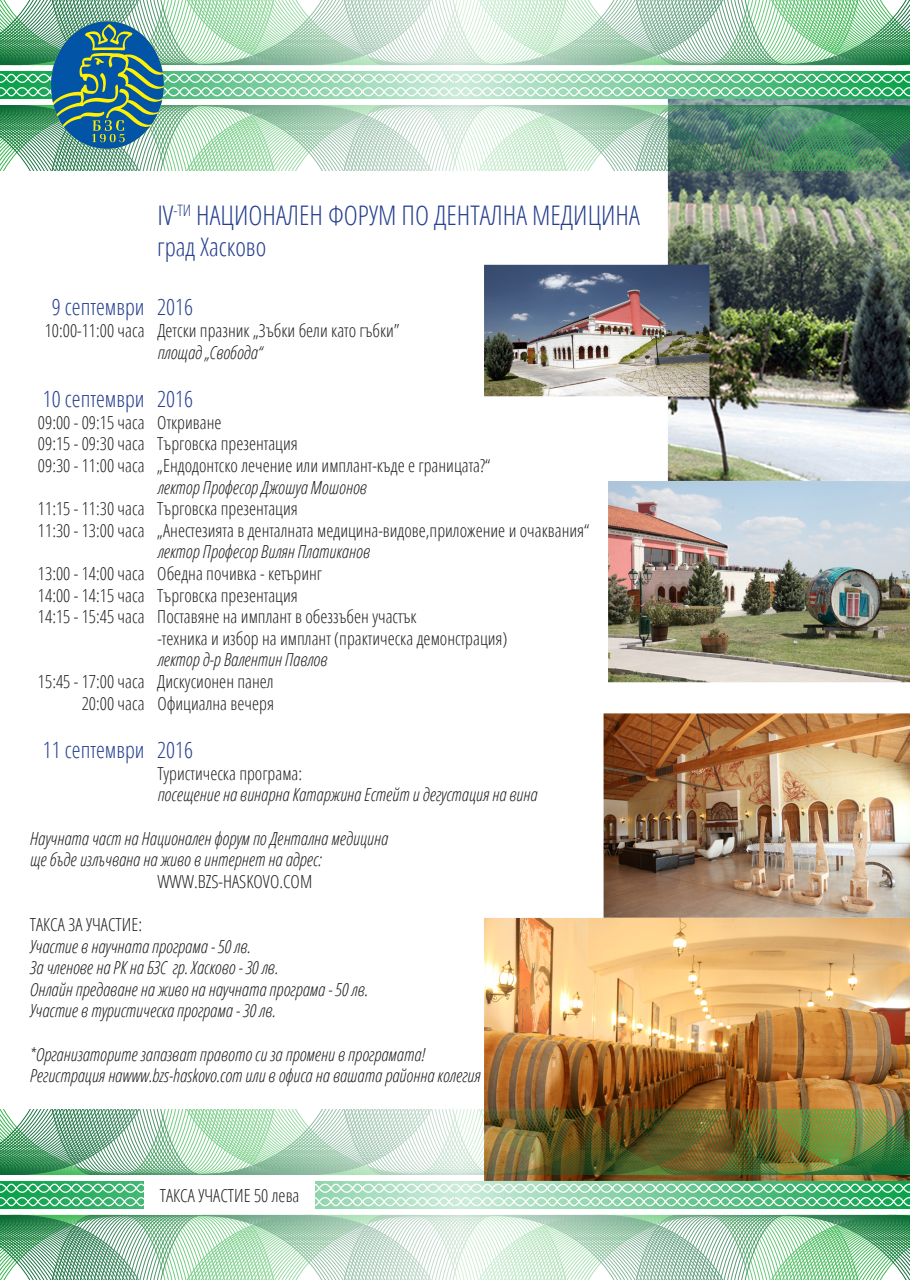
<style>
.page{position:relative;width:910px;height:1280px;background:#fff}
.page>*{position:absolute;margin:0;border:0;box-sizing:border-box;transform-origin:0 0}
.t1{font:300 condensed 27px "Open Sans";color:#253f8e}
.t2{font:300 condensed 25.5px "Open Sans";color:#253f8e}
.t3{font:300 condensed 22.5px "Open Sans";color:#253f8e}
.t4{font:300 condensed 18px "Open Sans";color:#231f20}
.t5{font:italic 300 condensed 18px "Open Sans";color:#231f20}
</style>
<div class="page">
<img style="left:485px;top:170px;width:425px;height:1010px">
<svg style="left:0;top:1181px;width:455px;height:2px"></svg>
<svg style="left:455px;top:1181px;width:455px;height:2px"></svg>
<img style="left:0;top:1110px;width:910px;height:65px">
<svg style="left:0;top:1207px;width:455px;height:1px"></svg>
<svg style="left:455px;top:1207px;width:455px;height:1px"></svg>
<svg style="left:0;top:1183px;width:910px;height:24px;background:#92d5ae"></svg>
<svg style="left:0;top:1215px;width:910px;height:65px"></svg>
<svg style="left:0;top:0;width:910px;height:170px"></svg>
<div style="left:145px;top:1180px;width:170px;height:30px;background:#fff"></div>
<p class="t1" style="left:157px;top:197px;width:484px">IV<sup>-ТИ</sup> НАЦИОНАЛЕН ФОРУМ ПО ДЕНТАЛНА МЕДИЦИНА</p>
<p class="t2" style="left:157px;top:229px;width:110px">град Хасково</p>
<p class="t3" style="left:52px;top:292px;width:143px">9 септември 2016</p>
<p class="t4" style="left:45px;top:318px;width:356px">10:00-11:00 часа Детски празник „Зъбки бели като гъбки”</p>
<p class="t5" style="left:157px;top:340px;width:107px">площад „Свобода“</p>
<p class="t3" style="left:43px;top:384px;width:152px">10 септември 2016</p>
<p class="t4" style="left:38px;top:410px;width:185px">09:00 - 09:15 часа Откриване</p>
<p class="t4" style="left:38px;top:432px;width:261px">09:15 - 09:30 часа Търговска презентация</p>
<p class="t4" style="left:38px;top:453px;width:454px">09:30 - 11:00 часа „Ендодонтско лечение или имплант-къде е границата?“</p>
<p class="t5" style="left:157px;top:475px;width:211px">лектор Професор Джошуа Мошонов</p>
<p class="t4" style="left:38px;top:496px;width:261px">11:15 - 11:30 часа Търговска презентация</p>
<p class="t4" style="left:38px;top:518px;width:553px">11:30 - 13:00 часа „Анестезията в денталната медицина-видове,приложение и очаквания“</p>
<p class="t5" style="left:157px;top:540px;width:214px">лектор Професор Вилян Платиканов</p>
<p class="t4" style="left:38px;top:561px;width:286px">13:00 - 14:00 часа Обедна почивка - кетъринг</p>
<p class="t4" style="left:38px;top:583px;width:261px">14:00 - 14:15 часа Търговска презентация</p>
<p class="t4" style="left:38px;top:604px;width:380px">14:15 - 15:45 часа Поставяне на имплант в обеззъбен участък</p>
<p class="t4" style="left:157px;top:626px;width:352px">-техника и избор на имплант (практическа демонстрация)</p>
<p class="t5" style="left:157px;top:648px;width:171px">лектор д-р Валентин Павлов</p>
<p class="t4" style="left:38px;top:669px;width:237px">15:45 - 17:00 часа Дискусионен панел</p>
<p class="t4" style="left:82px;top:691px;width:194px">20:00 часа Официална вечеря</p>
<p class="t3" style="left:43px;top:735px;width:152px">11 септември 2016</p>
<p class="t4" style="left:157px;top:761px;width:146px">Туристическа програма:</p>
<p class="t5" style="left:157px;top:783px;width:382px">посещение на винарна Катаржина Естейт и дегустация на вина</p>
<p class="t5" style="left:30px;top:826px;width:360px">Научната част на Национален форум по Дентална медицина</p>
<p class="t5" style="left:30px;top:847px;width:293px">ще бъде излъчвана на живо в интернет на адрес:</p>
<p class="t4" style="left:157px;top:869px;width:156px">WWW.BZS-HASKOVO.COM</p>
<p class="t4" style="left:30px;top:912px;width:114px">ТАКСА ЗА УЧАСТИЕ:</p>
<p class="t5" style="left:30px;top:934px;width:222px">Участие в научната програма - 50 лв.</p>
<p class="t5" style="left:30px;top:955px;width:250px">За членове на РК на БЗС гр. Хасково - 30 лв.</p>
<p class="t5" style="left:30px;top:977px;width:340px">Онлайн предаване на живо на научната програма - 50 лв.</p>
<p class="t5" style="left:30px;top:999px;width:247px">Участие в туристическа програма - 30 лв.</p>
<p class="t5" style="left:30px;top:1042px;width:397px">*Организаторите запазват правото си за промени в програмата!</p>
<p class="t5" style="left:30px;top:1063px;width:452px">Регистрация на www.bzs-haskovo.com или в офиса на вашата районна колегия</p>
<p class="t4" style="left:160px;top:1183px;width:141px">ТАКСА УЧАСТИЕ 50 лева</p>
</div>
